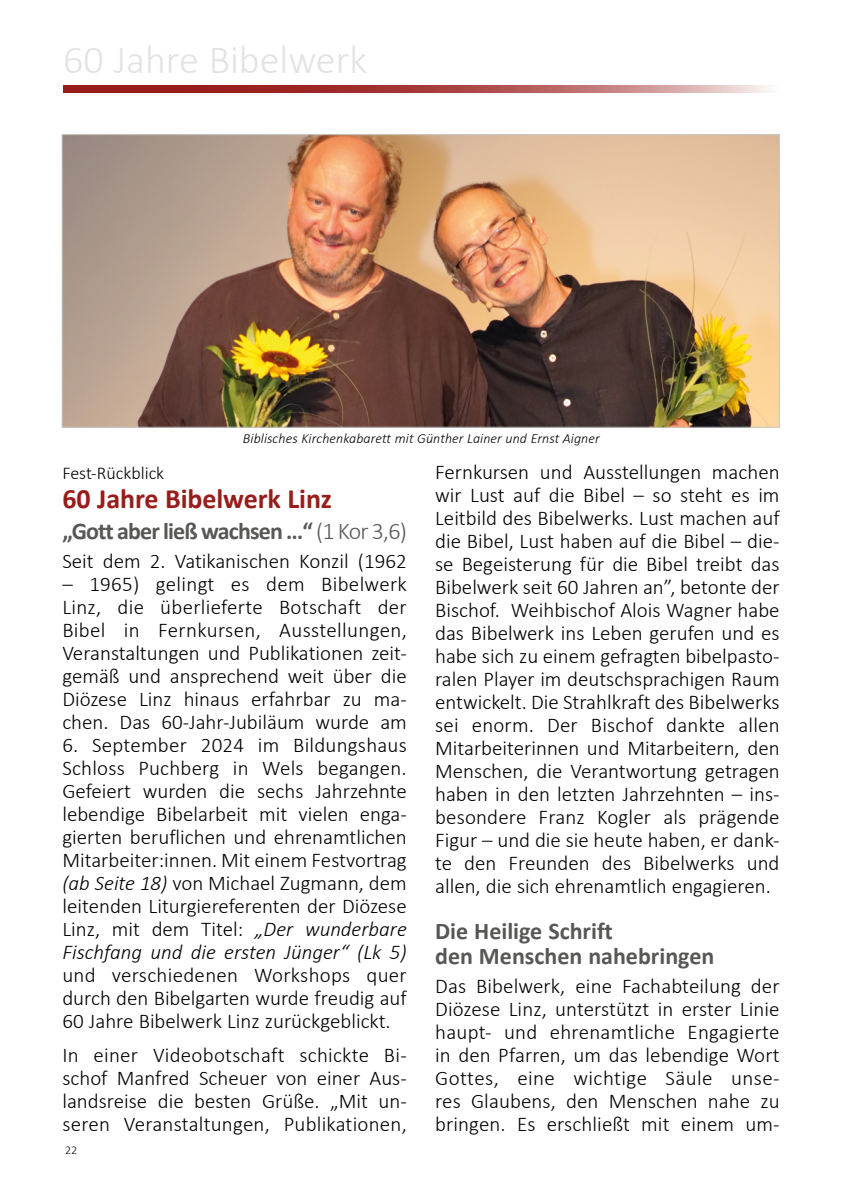
<style>
.page{position:relative;width:842px;height:1191px;background:#fff}
.page>*{position:absolute;margin:0;border:0;box-sizing:border-box;transform-origin:0 0}
.t1{font:300 40px "Calibri";color:#e3e3e3}
.t2{font:700 28px "Calibri";letter-spacing:-.005em;color:#981d1a}
.t3{font:700 24px/25px "Calibri";color:#575756}
.t4{font:700 24px "Calibri";letter-spacing:-.035em;color:#575756}
.t5{font:300 21px/23px "Calibri";color:#000;text-align:justify}
.t6{font:300 18px "Calibri";color:#000}
.t7{font:italic 300 14px "Calibri";letter-spacing:.005em;color:#000}
.t8{font:300 12px "Calibri";color:#000}
.s1{font-weight:300}
.s2{font-style:italic}
</style>
<div class="page">
<svg style="left:63px;top:85px;width:707px;height:7px;background:#b05351"></svg>
<img style="left:64px;top:136px;width:713px;height:289px">
<h1 class="t1" style="left:63px;top:35px;width:305px">60 Jahre Bibelwerk</h1>
<p class="t7" style="left:243px;top:430px;width:358px">Biblisches Kirchenkabarett mit Günther Lainer und Ernst Aigner</p>
<p class="t6" style="left:62px;top:462px;width:103px">Fest-Rückblick</p>
<h2 class="t2" style="left:62px;top:479px;width:271px">60 Jahre Bibelwerk Linz</h2>
<p class="t4" style="left:62px;top:514px;width:346px">„Gott aber ließ wachsen …“ <span class="s1">(1 Kor 3,6)</span></p>
<p class="t5" style="left:62px;top:549px;width:346px">Seit dem 2. Vatikanischen Konzil (1962</p>
<p class="t5" style="left:62px;top:572px;width:346px">– 1965) gelingt es dem Bibelwerk Linz, die überlieferte Botschaft der Bibel in Fernkursen, Ausstellungen, Veranstaltungen und Publikationen zeit&shy;gemäß und ansprechend weit über die Diözese Linz hinaus erfahrbar zu ma&shy;chen. Das 60-Jahr-Jubiläum wurde am</p>
<p class="t5" style="left:62px;top:733px;width:346px">6. September 2024 im Bildungshaus Schloss Puchberg in Wels begangen.<br>Gefeiert wurden die sechs Jahrzehnte lebendige Bibelarbeit mit vielen enga&shy;gierten beruflichen und ehrenamtlichen Mitarbeiter:innen. Mit einem Festvortrag <span class="s2">(ab Seite 18)</span> von Michael Zugmann, dem leitenden Liturgiereferenten der Diözese Linz, mit dem Titel: <span class="s2">„Der wunderbare Fischfang und die ersten Jünger“ (Lk 5)</span></p>
<p class="t5" style="left:62px;top:963px;width:346px">und verschiedenen Workshops quer durch den Bibelgarten wurde freudig auf 60 Jahre Bibelwerk Linz zurückgeblickt.</p>
<p class="t5" style="left:62px;top:1043px;width:346px">In einer Videobotschaft schickte Bi&shy;schof Manfred Scheuer von einer Aus&shy;landsreise die besten Grüße. „Mit un&shy;seren Veranstaltungen, Publikationen,</p>
<p class="t8" style="left:65px;top:1142px;width:14px">22</p>
<p class="t5" style="left:435px;top:460px;width:346px">Fernkursen und Ausstellungen machen wir Lust auf die Bibel – so steht es im Leitbild des Bibelwerks. Lust machen auf die Bibel, Lust haben auf die Bibel – die&shy;se Begeisterung für die Bibel treibt das Bibelwerk seit 60 Jahren an”, betonte der Bischof. Weihbischof Alois Wagner habe das Bibelwerk ins Leben gerufen und es habe sich zu einem gefragten bibelpasto&shy;ralen Player im deutschsprachigen Raum entwickelt. Die Strahlkraft des Bibelwerks sei enorm. Der Bischof dankte allen Mitarbeiterinnen und Mitarbeitern, den Menschen, die Verantwortung getragen haben in den letzten Jahrzehnten – ins&shy;besondere Franz Kogler als prägende Figur – und die sie heute haben, er dank&shy;te den Freunden des Bibelwerks und allen, die sich ehrenamtlich engagieren.</p>
<p class="t3" style="left:435px;top:918px;width:281px">Die Heilige Schrift<br>den Menschen nahebringen</p>
<p class="t5" style="left:435px;top:974px;width:346px">Das Bibelwerk, eine Fachabteilung der Diözese Linz, unterstützt in erster Linie haupt- und ehrenamtliche Engagierte in den Pfarren, um das lebendige Wort Gottes, eine wichtige Säule unse&shy;res Glaubens, den Menschen nahe zu bringen. Es erschließt mit einem um-</p>
</div>
